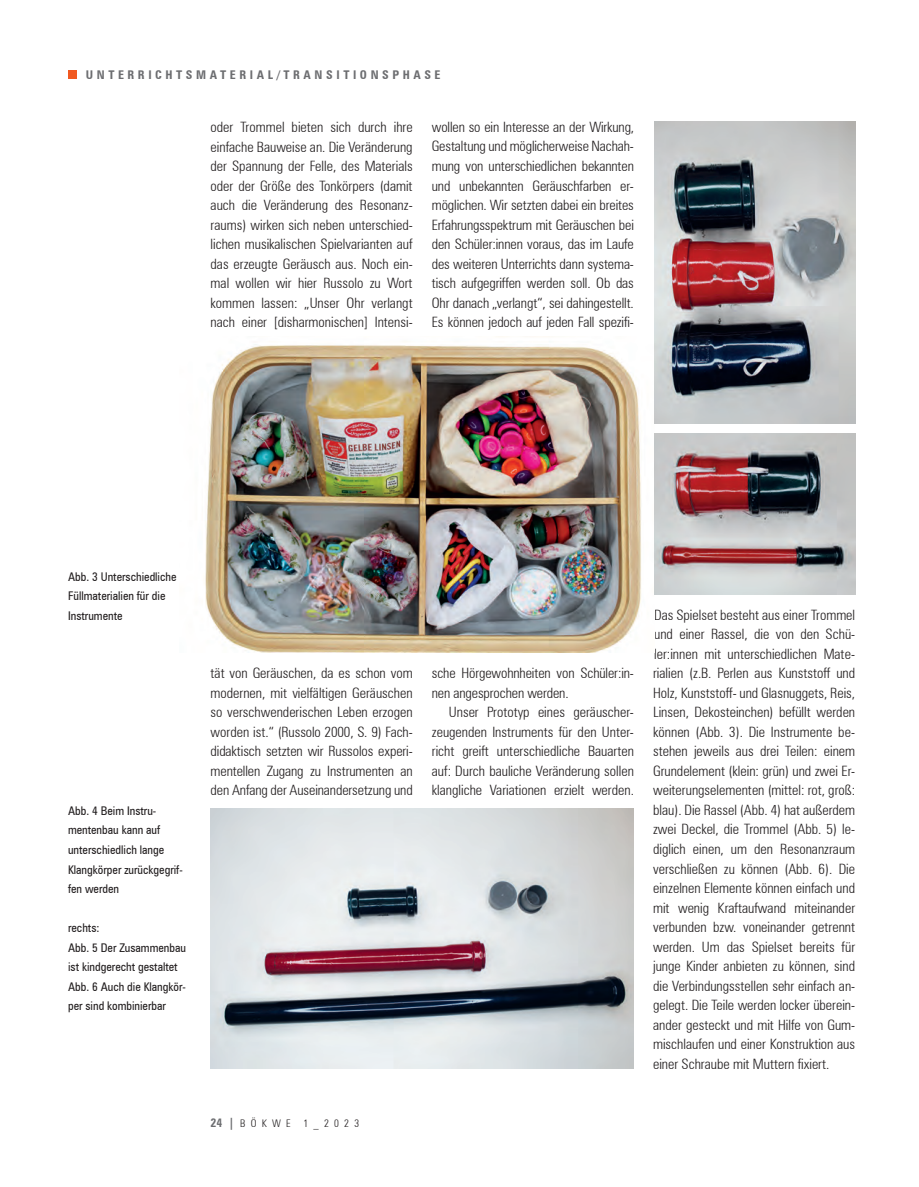
<style>
.page{position:relative;width:919px;height:1187px;background:#fff}
.page>*{position:absolute;margin:0;border:0;box-sizing:border-box;transform-origin:0 0}
.t1{font:300 condensed 14.25px/19.5px "Zurich BT";letter-spacing:-.005em;color:#231f20;text-align:justify}
.Bildtext{font:condensed 12px/19.5px "Zurich BT";color:#231f20}
.Autor{font:700 condensed 12px "Zurich BT";letter-spacing:.3em;color:#6c6d70}
.t2{font:300 condensed 10.5px "Zurich BT";letter-spacing:.5em;color:#231f20}
.s1{font-weight:700;font-size:12px;color:#6c6d70}
</style>
<div class="page">
<div style="left:68px;top:70px;width:9px;height:9px;background:#f15921"></div>
<img style="left:205px;top:336px;width:436px;height:316px">
<img style="left:210px;top:808px;width:424px;height:260px">
<img style="left:654px;top:122px;width:201px;height:301px">
<img style="left:654px;top:434px;width:201px;height:160px">
<p class="Autor" style="left:86px;top:68px;width:356px">UNTERRICHTSMATERIAL/TRANSITIONSPHASE</p>
<p class="t1" style="left:210px;top:117px;width:203px">oder Trommel bieten sich durch ihre einfache Bauweise an. Die Veränderung der Spannung der Felle, des Materials oder der Größe des Tonkörpers (damit auch die Veränderung des Resonanz&shy;raums) wirken sich neben unterschied&shy;lichen musikalischen Spielvarianten auf das erzeugte Geräusch aus. Noch ein&shy;mal wollen wir hier Russolo zu Wort kommen lassen: „Unser Ohr verlangt nach einer [disharmonischen] Intensi-</p>
<p class="t1" style="left:432px;top:117px;width:203px">wollen so ein Interesse an der Wirkung, Gestaltung und möglicherweise Nachah&shy;mung von unterschiedlichen bekannten und unbekannten Geräuschfarben er&shy;möglichen. Wir setzten dabei ein breites Erfahrungsspektrum mit Geräuschen bei den Schüler:innen voraus, das im Laufe des weiteren Unterrichts dann systema&shy;tisch aufgegriffen werden soll. Ob das Ohr danach „verlangt“, sei dahingestellt.<br>Es können jedoch auf jeden Fall spezifi-</p>
<p class="Bildtext" style="left:68px;top:566px;width:110px">Abb. 3 Unterschiedliche<br>Füllmaterialien für die<br>Instrumente</p>
<p class="Bildtext" style="left:68px;top:800px;width:116px">Abb. 4 Beim Instru&shy;mentenbau kann auf unterschiedlich lange<br>Klangkörper zurückgegrif&shy;fen werden</p>
<p class="Bildtext" style="left:68px;top:917px;width:33px">rechts:</p>
<p class="Bildtext" style="left:68px;top:937px;width:119px">Abb. 5 Der Zusammenbau ist kindgerecht gestaltet</p>
<p class="Bildtext" style="left:68px;top:976px;width:119px">Abb. 6 Auch die Klangkör&shy;per sind kombinierbar</p>
<p class="t1" style="left:210px;top:663px;width:204px">tät von Geräuschen, da es schon vom modernen, mit vielfältigen Geräuschen so verschwenderischen Leben erzogen worden ist.“ (Russolo 2000, S. 9) Fach&shy;didaktisch setzten wir Russolos experi&shy;mentellen Zugang zu Instrumenten an den Anfang der Auseinandersetzung und</p>
<p class="t2" style="left:210px;top:1116px;width:150px"><span class="s1">24 |</span> BÖKWE 1_2023</p>
<p class="t1" style="left:432px;top:663px;width:203px">sche Hörgewohnheiten von Schüler:in&shy;nen angesprochen werden.</p>
<p class="t1" style="left:432px;top:702px;width:203px;text-indent:17px">Unser Prototyp eines geräuscher&shy;zeugenden Instruments für den Unter&shy;richt greift unterschiedliche Bauarten auf: Durch bauliche Veränderung sollen klangliche Variationen erzielt werden.</p>
<p class="t1" style="left:653px;top:604px;width:204px">Das Spielset besteht aus einer Trommel und einer Rassel, die von den Schü&shy;ler:innen mit unterschiedlichen Mate&shy;rialien (z.B. Perlen aus Kunststoff und Holz, Kunststoff- und Glasnuggets, Reis, Linsen, Dekosteinchen) befüllt werden können (Abb. 3). Die Instrumente be&shy;stehen jeweils aus drei Teilen: einem Grundelement (klein: grün) und zwei Er&shy;weiterungselementen (mittel: rot, groß: blau). Die Rassel (Abb. 4) hat außerdem zwei Deckel, die Trommel (Abb. 5) le&shy;diglich einen, um den Resonanzraum verschließen zu können (Abb. 6). Die einzelnen Elemente können einfach und mit wenig Kraftaufwand miteinander verbunden bzw. voneinander getrennt werden. Um das Spielset bereits für junge Kinder anbieten zu können, sind die Verbindungsstellen sehr einfach an&shy;gelegt. Die Teile werden locker überein&shy;ander gesteckt und mit Hilfe von Gum&shy;mischlaufen und einer Konstruktion aus einer Schraube mit Muttern fixiert.</p>
</div>
